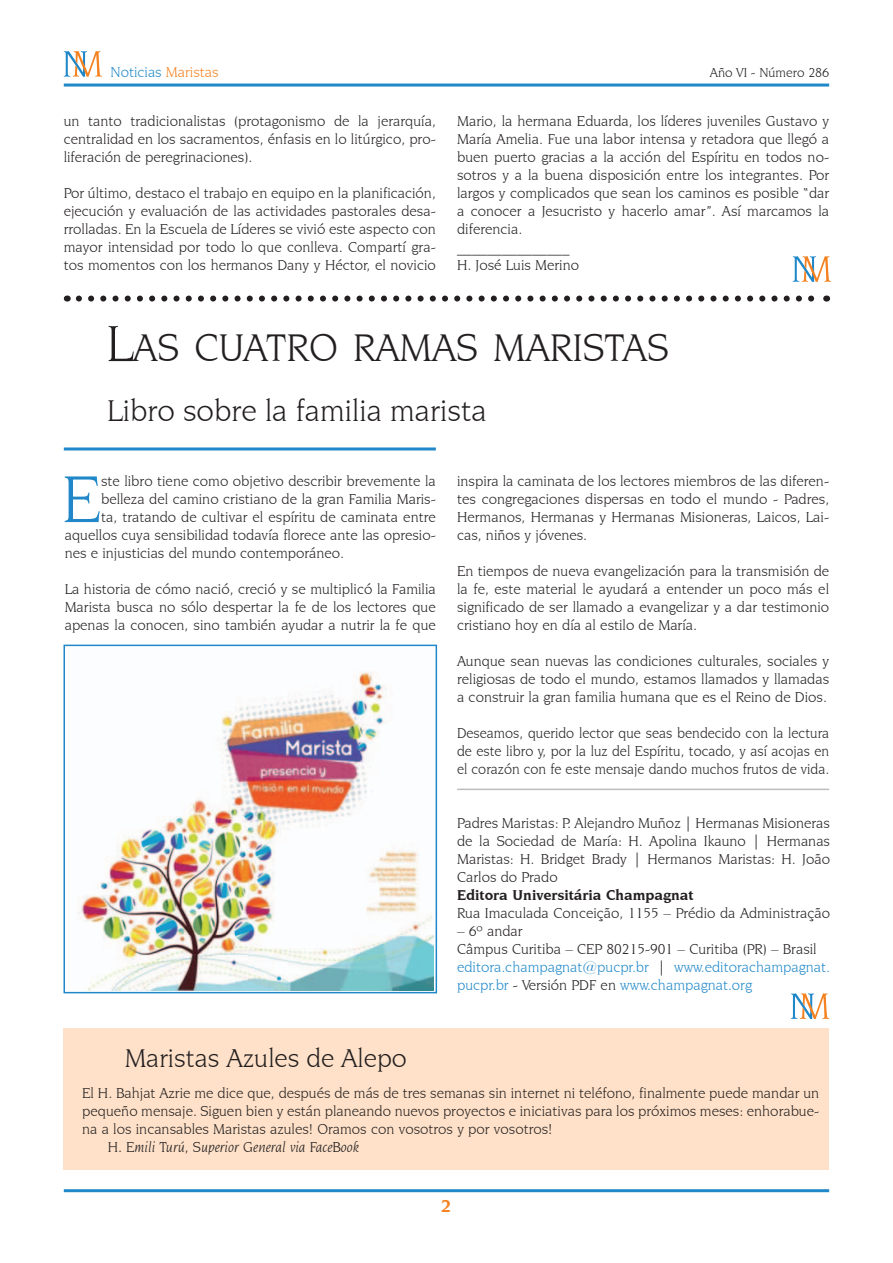
<style>
.page{position:relative;width:893px;height:1263px;background:#fff}
.page>*{position:absolute;margin:0;border:0;box-sizing:border-box;transform-origin:0 0}
.t1{font:70.2px "Novarese IT Cby BT";color:#2088c9}
.t2{font:40.5px "Novarese IT Cby BT";color:#231f20}
.t3{font:31.5px "Novarese IT Cby BT";color:#231f20}
.t4{font:27px "Novarese IT Cby BT";color:#231f20}
.t5{font:700 18px "Novarese IT Cby BT";color:#f58220}
.t6{font:15px/18px "Novarese IT Cby BT";color:#231f20;text-align:justify}
.t7{font:15px/18px "Novarese IT Cby BT";color:#2088c9}
.t8{font:15px/18px "Novarese IT Cby BT";color:#231f20;text-align:justify;scale:.96 1}
.t9{font:italic 15px "Novarese IT Cby BT";color:#231f20}
.t10{font:700 15px "Novarese IT Cby BT";color:#231f20}
.t11{font:13.5px "Novarese IT Cby BT";color:#231f20}
.s1{color:#f58220}
.s2{font-size:54px}
.s3{color:#231f20}
</style>
<div class="page">
<hr style="left:64px;top:84px;width:765px;height:3px;background:#2088c9">
<hr style="left:64px;top:1189px;width:765px;height:3px;background:#2088c9">
<svg style="left:64px;top:51px;width:38px;height:26px"></svg>
<hr style="left:64px;top:447px;width:372px;height:3px;background:#2088c9">
<svg style="left:79px;top:296px;width:736px;height:6px"></svg>
<svg style="left:791px;top:993px;width:38px;height:26px"></svg>
<svg style="left:793px;top:256px;width:38px;height:26px"></svg>
<img style="left:78px;top:672px;width:356px;height:318px">
<div style="left:64px;top:645px;width:373px;height:348px;border:2px solid #2088c9"></div>
<hr style="left:457px;top:789px;width:372px;height:1px;background:#231f20">
<div style="left:64px;top:1028px;width:765px;height:141px;background:#fee1c8"></div>
<p class="t7" style="left:111px;top:62px;width:110px">Noticias <span class="s1">Maristas</span></p>
<p class="t11" style="left:710px;top:64px;width:121px">Año VI - Número 286</p>
<p class="t6" style="left:64px;top:112px;width:374px">un tanto tradicionalistas (protagonismo de la jerarquía, centralidad en los sacramentos, énfasis en lo litúrgico, pro&shy;liferación de peregrinaciones).</p>
<p class="t6" style="left:64px;top:184px;width:374px">Por último, destaco el trabajo en equipo en la planificación, ejecución y evaluación de las actividades pastorales desa&shy;rrolladas. En la Escuela de Líderes se vivió este aspecto con mayor intensidad por todo lo que conlleva. Compartí gra&shy;tos momentos con los hermanos Dany y Héctor, el novicio</p>
<p class="t6" style="left:457px;top:112px;width:374px;text-align:left">Mario, la hermana Eduarda, los líderes juveniles Gustavo y María Amelia. Fue una labor intensa y retadora que llegó a buen puerto gracias a la acción del Espíritu en todos no&shy;sotros y a la buena disposición entre los integrantes. Por largos y complicados que sean los caminos es posible “dar a conocer a Jesucristo y hacerlo amar”. Así marcamos la diferencia.<br>_______________<br>H. José Luis Merino</p>
<h2 class="t2" style="left:106px;top:324px;width:561px"><span class="s2">L</span>AS CUATRO RAMAS MARISTAS</h2>
<h3 class="t3" style="left:107px;top:392px;width:381px">Libro sobre la familia marista</h3>
<h1 class="t1" style="left:62px;top:457px;width:41px">E</h1>
<p class="t6" style="left:101px;top:472px;width:336px">ste libro tiene como objetivo describir brevemente la</p>
<p class="t6" style="left:101px;top:490px;width:336px">belleza del camino cristiano de la gran Familia Maris-</p>
<p class="t6" style="left:101px;top:508px;width:336px">ta, tratando de cultivar el espíritu de caminata entre</p>
<p class="t6" style="left:65px;top:526px;width:373px">aquellos cuya sensibilidad todavía florece ante las opresio-</p>
<p class="t6" style="left:65px;top:544px;width:281px">nes e injusticias del mundo contemporáneo.</p>
<p class="t6" style="left:65px;top:580px;width:373px">La historia de cómo nació, creció y se multiplicó la Familia Marista busca no sólo despertar la fe de los lectores que apenas la conocen, sino también ayudar a nutrir la fe que</p>
<p class="t6" style="left:457px;top:472px;width:374px">inspira la caminata de los lectores miembros de las diferen&shy;tes congregaciones dispersas en todo el mundo - Padres, Hermanos, Hermanas y Hermanas Misioneras, Laicos, Lai&shy;cas, niños y jóvenes.</p>
<p class="t6" style="left:457px;top:562px;width:374px">En tiempos de nueva evangelización para la transmisión de la fe, este material le ayudará a entender un poco más el significado de ser llamado a evangelizar y a dar testimonio cristiano hoy en día al estilo de María.</p>
<p class="t6" style="left:457px;top:652px;width:374px">Aunque sean nuevas las condiciones culturales, sociales y religiosas de todo el mundo, estamos llamados y llamadas a construir la gran familia humana que es el Reino de Dios.</p>
<p class="t8" style="left:457px;top:724px;width:389px">Deseamos, querido lector que seas bendecido con la lectura de este libro y, por la luz del Espíritu, tocado, y así acojas en el corazón con fe este mensaje dando muchos frutos de vida.</p>
<p class="t6" style="left:457px;top:814px;width:374px">Padres Maristas: P. Alejandro Muñoz | Hermanas Misioneras de la Sociedad de María: H. Apolina Ikauno | Hermanas Maristas: H. Bridget Brady | Hermanos Maristas: H. João Carlos do Prado</p>
<p class="t10" style="left:457px;top:886px;width:238px">Editora Universitária Champagnat</p>
<p class="t6" style="left:457px;top:904px;width:374px">Rua Imaculada Conceição, 1155 – Prédio da Administração</p>
<p class="t7" style="left:457px;top:922px;width:374px"><span class="s3">– 6º andar<br>Câmpus Curitiba – CEP 80215-901 – Curitiba (PR) – Brasil </span>editora.champagnat@pucpr.br <span class="s3">|</span> www.editorachampagnat. pucpr.br <span class="s3">- Versión PDF en</span> www.champagnat.org</p>
<h3 class="t4" style="left:125px;top:1042px;width:284px">Maristas Azules de Alepo</h3>
<p class="t6" style="left:82px;top:1084px;width:739px">El H. Bahjat Azrie me dice que, después de más de tres semanas sin internet ni teléfono, finalmente puede mandar un pequeño mensaje. Siguen bien y están planeando nuevos proyectos e iniciativas para los próximos meses: enhorabue&shy;na a los incansables Maristas azules! Oramos con vosotros y por vosotros!</p>
<p class="t9" style="left:108px;top:1138px;width:253px">H. Emili Turú, Superior General via FaceBook</p>
<p class="t5" style="left:441px;top:1195px;width:12px">2</p>
</div>
